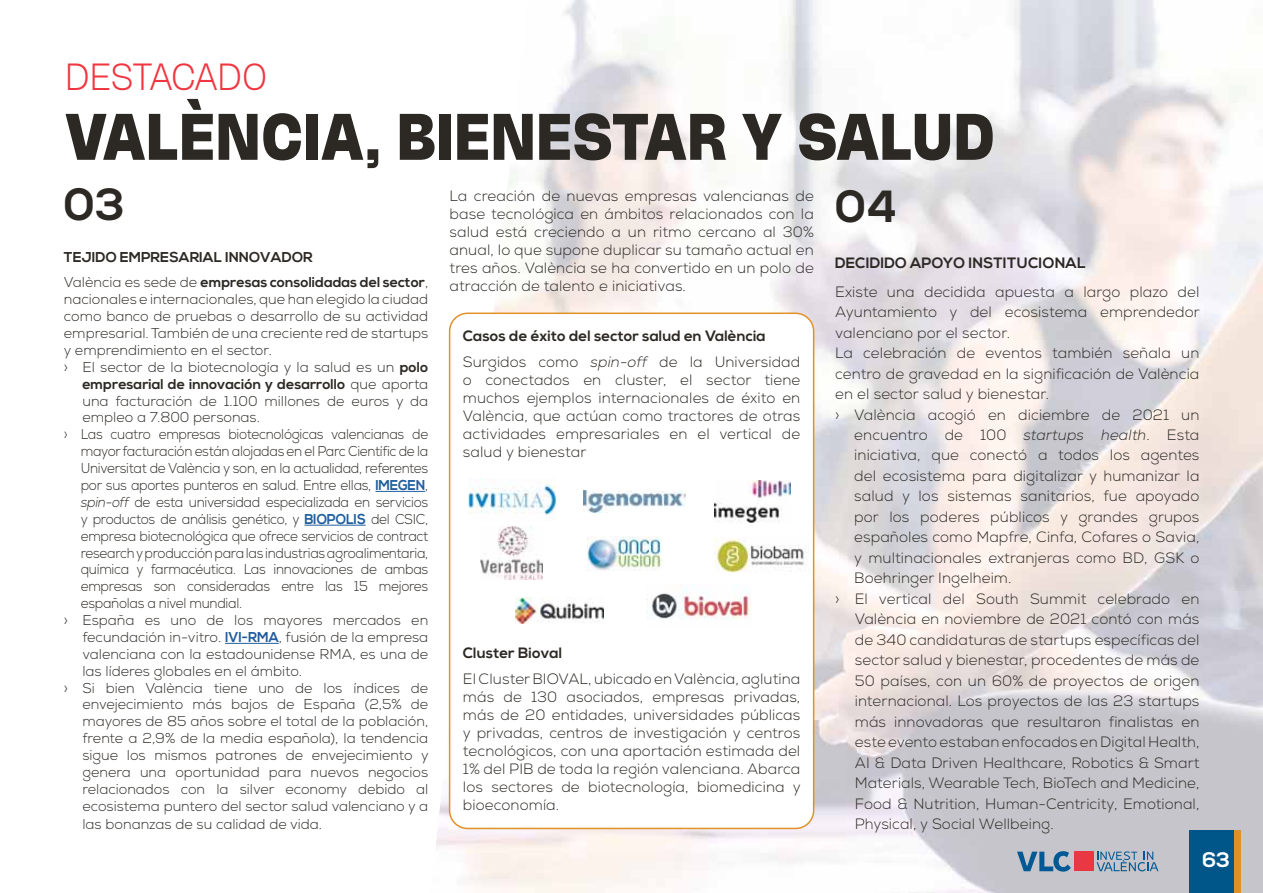
<style>
.page{position:relative;width:1263px;height:893px;background:#fff}
.page>*{position:absolute;margin:0;border:0;box-sizing:border-box;transform-origin:0 0}
.t1{font:700 57px "Herokid";color:#2c2925}
.t2{font:700 45px "Nexa";color:#2c2925}
.t3{font:300 33px "Herokid";letter-spacing:-.015em;color:#ef3741}
.t4{font:700 21px "Nexa";color:#fff}
.t5{font:300 15px/18px "Nexa";letter-spacing:.005em;color:#2c2925;text-align:justify}
.t6{font:700 15px/26.5px "Nexa";letter-spacing:.005em;color:#2c2925}
.t7{font:300 14.25px "Nexa";color:#2c2925}
.t8{font:300 14.25px "Nexa";letter-spacing:-.02em;color:#2c2925;scale:.94 1}
.t9{font:700 14.25px/25.3px "Nexa";color:#2c2925}
.s1{font-weight:300}
.s2{font-weight:700}
.s3{font-weight:700;color:#215e9e}
.s4{font-style:italic}
.s5{font-weight:300;font-style:italic}
</style>
<div class="page">
<img style="left:482px;top:0;width:781px;height:315px">
<img style="left:795px;top:315px;width:468px;height:578px">
<img style="left:436px;top:716px;width:46px;height:172px">
<hr style="left:375px;top:491px;width:50px;height:1px;background:#215e9e">
<hr style="left:304px;top:525px;width:62px;height:1px;background:#215e9e">
<hr style="left:225px;top:643px;width:54px;height:1px;background:#215e9e">
<div style="left:450px;top:313px;width:364px;height:515px;background:#fff;border-radius:18px"></div>
<img style="left:468px;top:479px;width:88px;height:36px">
<img style="left:583px;top:491px;width:102px;height:21px">
<img style="left:714px;top:480px;width:76px;height:42px">
<img style="left:481px;top:527px;width:61px;height:52px">
<img style="left:588px;top:537px;width:73px;height:34px">
<img style="left:714px;top:538px;width:93px;height:35px">
<img style="left:515px;top:598px;width:88px;height:26px">
<img style="left:647px;top:584px;width:103px;height:35px">
<div style="left:449px;top:313px;width:365px;height:516px;border:2px solid #e29126;border-radius:18px"></div>
<div style="left:1074px;top:852px;width:20px;height:19px;background:#e93843"></div>
<svg style="left:1017px;top:851px;width:54px;height:21px"></svg>
<svg style="left:1096px;top:851px;width:62px;height:20px"></svg>
<div style="left:1196px;top:830px;width:45px;height:63px;background:#e29126"></div>
<div style="left:1189px;top:830px;width:45px;height:63px;background:#005589"></div>
<h3 class="t3" style="left:65px;top:63px;width:204px">DESTACADO</h3>
<h1 class="t1" style="left:65px;top:112px;width:932px">VALÈNCIA, BIENESTAR Y SALUD</h1>
<h2 class="t2" style="left:64px;top:188px;width:63px">03</h2>
<p class="t9" style="left:64px;top:247px;width:366px">TEJIDO EMPRESARIAL INNOVADOR<br><span class="s1">València es sede de</span> empresas consolidadas del sector<span class="s1">,</span></p>
<p class="t7" style="left:64px;top:294px;width:366px">nacionales e internacionales, que han elegido la ciudad</p>
<p class="t7" style="left:64px;top:311px;width:366px">como banco de pruebas o desarrollo de su actividad</p>
<p class="t7" style="left:64px;top:328px;width:366px">empresarial. También de una creciente red de startups</p>
<p class="t7" style="left:64px;top:345px;width:209px">y emprendimiento en el sector.</p>
<p class="t7" style="left:64px;top:362px;width:366px">› El sector de la biotecnología y la salud es un <span class="s2">polo</span></p>
<p class="t9" style="left:82px;top:373px;width:347px">empresarial de innovación y desarrollo <span class="s1">que aporta</span></p>
<p class="t7" style="left:82px;top:395px;width:347px">una facturación de 1.100 millones de euros y da</p>
<p class="t7" style="left:82px;top:412px;width:179px">empleo a 7.800 personas.</p>
<p class="t8" style="left:64px;top:429px;width:389px">› Las cuatro empresas biotecnológicas valencianas de</p>
<p class="t8" style="left:81px;top:446px;width:371px">mayor facturación están alojadas en el Parc Científic de la</p>
<p class="t8" style="left:81px;top:463px;width:371px">Universitat de València y son, en la actualidad, referentes</p>
<p class="t8" style="left:81px;top:480px;width:371px">por sus aportes punteros en salud. Entre ellas, <span class="s3">IMEGEN</span>,</p>
<p class="t8" style="left:81px;top:497px;width:371px"><span class="s4">spin-off</span> de esta universidad especializada en servicios</p>
<p class="t8" style="left:81px;top:514px;width:371px">y productos de análisis genético, y <span class="s3">BIOPOLIS</span> del CSIC,</p>
<p class="t8" style="left:81px;top:530px;width:371px">empresa biotecnológica que ofrece servicios de contract</p>
<p class="t8" style="left:81px;top:547px;width:371px">research y producción para las industrias agroalimentaria,</p>
<p class="t8" style="left:81px;top:564px;width:371px">química y farmacéutica. Las innovaciones de ambas</p>
<p class="t8" style="left:81px;top:581px;width:371px">empresas son consideradas entre las 15 mejores</p>
<p class="t8" style="left:81px;top:598px;width:173px">españolas a nivel mundial.</p>
<p class="t7" style="left:64px;top:615px;width:366px">› España es uno de los mayores mercados en</p>
<p class="t7" style="left:82px;top:632px;width:347px">fecundación in-vitro. <span class="s3">IVI-RMA</span>, fusión de la empresa</p>
<p class="t7" style="left:82px;top:649px;width:347px">valenciana con la estadounidense RMA, es una de</p>
<p class="t7" style="left:82px;top:666px;width:221px">las líderes globales en el ámbito.</p>
<p class="t7" style="left:64px;top:682px;width:366px">› Si bien València tiene uno de los índices de</p>
<p class="t7" style="left:82px;top:699px;width:347px">envejecimiento más bajos de España (2,5% de</p>
<p class="t7" style="left:82px;top:716px;width:347px">mayores de 85 años sobre el total de la población,</p>
<p class="t7" style="left:82px;top:733px;width:347px">frente a 2,9% de la media española), la tendencia</p>
<p class="t7" style="left:82px;top:750px;width:348px">sigue los mismos patrones de envejecimiento y</p>
<p class="t7" style="left:82px;top:767px;width:347px">genera una oportunidad para nuevos negocios</p>
<p class="t7" style="left:82px;top:784px;width:347px">relacionados con la silver economy debido al</p>
<p class="t7" style="left:82px;top:801px;width:347px">ecosistema puntero del sector salud valenciano y a</p>
<p class="t7" style="left:82px;top:819px;width:241px">las bonanzas de su calidad de vida.</p>
<p class="t5" style="left:450px;top:189px;width:366px">La creación de nuevas empresas valencianas de base tecnológica en ámbitos relacionados con la salud está creciendo a un ritmo cercano al 30% anual, lo que supone duplicar su tamaño actual en tres años. València se ha convertido en un polo de atracción de talento e iniciativas.</p>
<h2 class="t2" style="left:835px;top:190px;width:64px">04</h2>
<p class="t6" style="left:835px;top:252px;width:252px">DECIDIDO APOYO INSTITUCIONAL</p>
<p class="t5" style="left:835px;top:285px;width:366px">Existe una decidida apuesta a largo plazo del</p>
<p class="t5" style="left:835px;top:305px;width:366px">Ayuntamiento y del ecosistema emprendedor</p>
<p class="t5" style="left:835px;top:326px;width:177px">valenciano por el sector.</p>
<p class="t5" style="left:835px;top:346px;width:366px">La celebración de eventos también señala un</p>
<p class="t5" style="left:835px;top:367px;width:366px">centro de gravedad en la significación de València</p>
<p class="t5" style="left:835px;top:387px;width:216px">en el sector salud y bienestar.</p>
<p class="t5" style="left:835px;top:408px;width:366px">› València acogió en diciembre de 2021 un</p>
<p class="t5" style="left:854px;top:428px;width:347px">encuentro de 100 <span class="s4">startups health</span>. Esta</p>
<p class="t5" style="left:854px;top:449px;width:347px">iniciativa, que conectó a todos los agentes</p>
<p class="t5" style="left:854px;top:469px;width:347px">del ecosistema para digitalizar y humanizar la</p>
<p class="t5" style="left:854px;top:490px;width:347px">salud y los sistemas sanitarios, fue apoyado</p>
<p class="t5" style="left:854px;top:510px;width:347px">por los poderes públicos y grandes grupos</p>
<p class="t5" style="left:854px;top:531px;width:347px">españoles como Mapfre, Cinfa, Cofares o Savia,</p>
<p class="t5" style="left:854px;top:551px;width:347px">y multinacionales extranjeras como BD, GSK o</p>
<p class="t5" style="left:854px;top:572px;width:159px">Boehringer Ingelheim.</p>
<p class="t5" style="left:835px;top:592px;width:366px">› El vertical del South Summit celebrado en</p>
<p class="t5" style="left:855px;top:613px;width:346px">València en noviembre de 2021 contó con más</p>
<p class="t5" style="left:855px;top:633px;width:346px">de 340 candidaturas de startups específicas del</p>
<p class="t5" style="left:855px;top:653px;width:346px">sector salud y bienestar, procedentes de más de</p>
<p class="t5" style="left:855px;top:674px;width:346px">50 países, con un 60% de proyectos de origen</p>
<p class="t5" style="left:855px;top:694px;width:346px">internacional. Los proyectos de las 23 startups</p>
<p class="t5" style="left:855px;top:715px;width:346px">más innovadoras que resultaron finalistas en</p>
<p class="t5" style="left:855px;top:735px;width:346px">este evento estaban enfocados en Digital Health,</p>
<p class="t5" style="left:855px;top:756px;width:346px">AI &amp; Data Driven Healthcare, Robotics &amp; Smart</p>
<p class="t5" style="left:855px;top:776px;width:346px">Materials, Wearable Tech, BioTech and Medicine,</p>
<p class="t5" style="left:855px;top:797px;width:346px">Food &amp; Nutrition, Human-Centricity, Emotional,</p>
<p class="t5" style="left:855px;top:817px;width:200px">Physical, y Social Wellbeing.</p>
<p class="t6" style="left:463px;top:325px;width:339px">Casos de éxito del sector salud en València<br><span class="s1">Surgidos como</span> <span class="s5">spin-off</span> <span class="s1">de la Universidad</span></p>
<p class="t5" style="left:463px;top:374px;width:339px">o conectados en cluster, el sector tiene muchos ejemplos internacionales de éxito en València, que actúan como tractores de otras actividades empresariales en el vertical de salud y bienestar</p>
<p class="t6" style="left:463px;top:642px;width:101px">Cluster Bioval</p>
<p class="t5" style="left:463px;top:672px;width:339px">El Cluster BIOVAL, ubicado en València, aglutina más de 130 asociados, empresas privadas, más de 20 entidades, universidades públicas y privadas, centros de investigación y centros tecnológicos, con una aportación estimada del 1% del PIB de toda la región valenciana. Abarca los sectores de biotecnología, biomedicina y bioeconomía.</p>
<h3 class="t4" style="left:1202px;top:852px;width:29px">63</h3>
</div>
